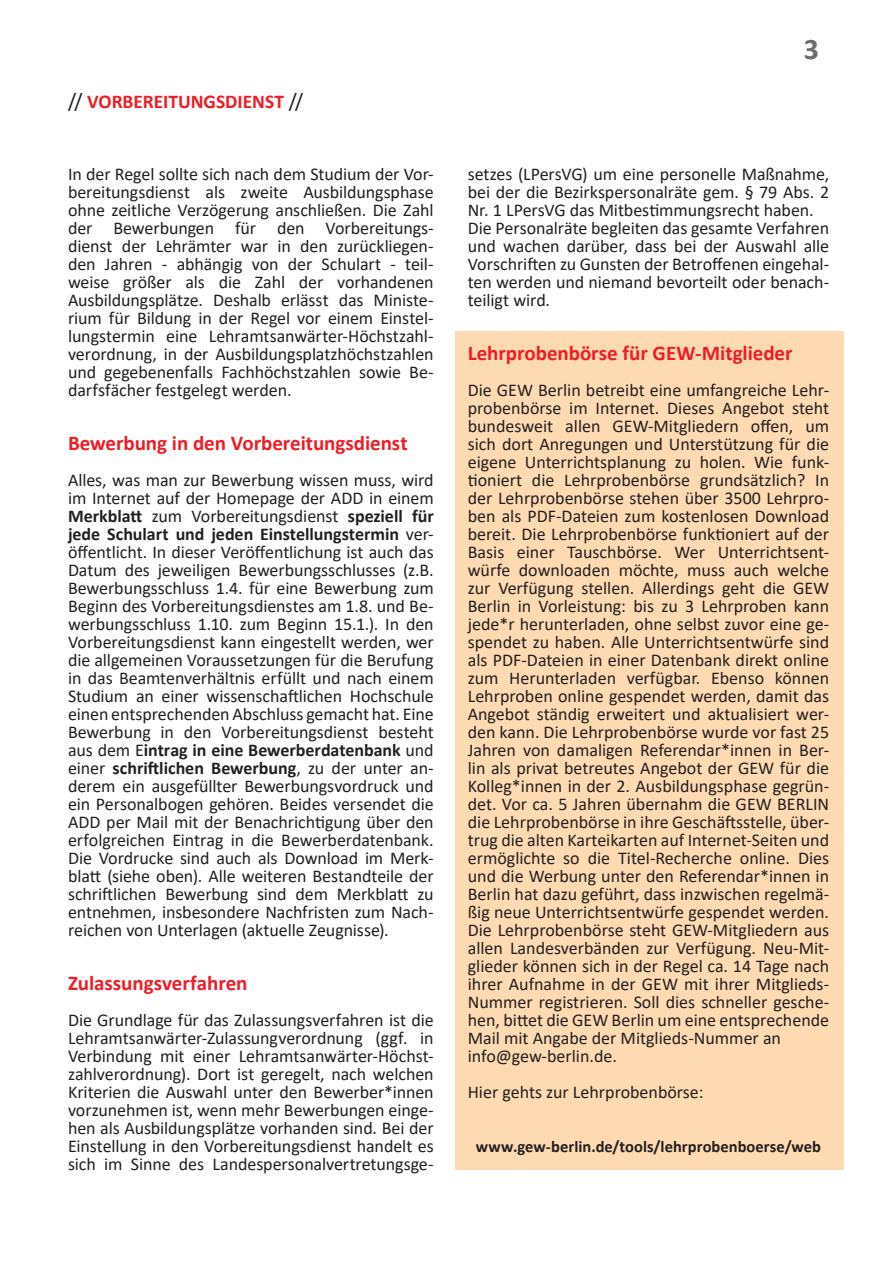
<style>
.page{position:relative;width:893px;height:1263px;background:#fff}
.page>*{position:absolute;margin:0;border:0;box-sizing:border-box;transform-origin:0 0}
.t1{font:700 30px "Calibri";color:#6c6d70}
.t2{font:700 21px "Calibri";letter-spacing:-.005em;color:#ee1d23}
.t3{font:700 19.5px "Calibri";color:#ee1d23}
.t4{font:18px/18px "Calibri";color:#231f20;text-align:justify}
.t5{font:700 16.5px "Calibri";color:#231f20}
.s1{font-weight:400;font-size:21px;color:#231f20}
.s2{font-weight:700}
</style>
<div class="page">
<div style="left:455px;top:332px;width:388px;height:838px;background:#fedab3"></div>
<p class="t3" style="left:68px;top:88px;width:237px"><span class="s1">//</span> VORBEREITUNGSDIENST <span class="s1">//</span></p>
<p class="t4" style="left:68px;top:165px;width:367px">In der Regel sollte sich nach dem Studium der Vor&shy;bereitungsdienst als zweite Ausbildungsphase ohne zeitliche Verzögerung anschließen. Die Zahl der Bewerbungen für den Vorbereitungs&shy;dienst der Lehrämter war in den zurückliegen&shy;den Jahren - abhängig von der Schulart - teil&shy;weise größer als die Zahl der vorhandenen Ausbildungsplätze. Deshalb erlässt das Ministe&shy;rium für Bildung in der Regel vor einem Einstel&shy;lungstermin eine Lehramtsanwärter-Höchstzahl&shy;verordnung, in der Ausbildungsplatzhöchstzahlen und gegebenenfalls Fachhöchstzahlen sowie Be&shy;darfsfächer festgelegt werden.</p>
<p class="t2" style="left:68px;top:428px;width:341px">Bewerbung in den Vorbereitungsdienst</p>
<p class="t4" style="left:68px;top:471px;width:367px">Alles, was man zur Bewerbung wissen muss, wird im Internet auf der Homepage der ADD in einem <span class="s2">Merkblatt</span> zum Vorbereitungsdienst <span class="s2">speziell für jede Schulart und jeden Einstellungstermin</span> ver&shy;öffentlicht. In dieser Veröffentlichung ist auch das Datum des jeweiligen Bewerbungsschlusses (z.B.<br>Bewerbungsschluss 1.4. für eine Bewerbung zum Beginn des Vorbereitungsdienstes am 1.8. und Be&shy;werbungsschluss 1.10. zum Beginn 15.1.). In den Vorbereitungsdienst kann eingestellt werden, wer die allgemeinen Voraussetzungen für die Berufung in das Beamtenverhältnis erfüllt und nach einem Studium an einer wissenschaftlichen Hochschule einen entsprechenden Abschluss gemacht hat. Eine Bewerbung in den Vorbereitungsdienst besteht aus dem E<span class="s2">intrag in eine Bewerberdatenbank</span> und einer <span class="s2">schriftlichen Bewerbung</span>, zu der unter an&shy;derem ein ausgefüllter Bewerbungsvordruck und ein Personalbogen gehören. Beides versendet die ADD per Mail mit der Benachrichtigung über den erfolgreichen Eintrag in die Bewerberdatenbank.<br>Die Vordrucke sind auch als Download im Merk&shy;blatt (siehe oben). Alle weiteren Bestandteile der schriftlichen Bewerbung sind dem Merkblatt zu entnehmen, insbesondere Nachfristen zum Nach&shy;reichen von Unterlagen (aktuelle Zeugnisse).</p>
<p class="t2" style="left:68px;top:968px;width:181px">Zulassungsverfahren</p>
<p class="t4" style="left:68px;top:1011px;width:367px">Die Grundlage für das Zulassungsverfahren ist die Lehramtsanwärter-Zulassungverordnung (ggf. in Verbindung mit einer Lehramtsanwärter-Höchst&shy;zahlverordnung). Dort ist geregelt, nach welchen Kriterien die Auswahl unter den Bewerber*innen vorzunehmen ist, wenn mehr Bewerbungen einge&shy;hen als Ausbildungsplätze vorhanden sind. Bei der Einstellung in den Vorbereitungsdienst handelt es sich im Sinne des Landespersonalvertretungsge-</p>
<h1 class="t1" style="left:804px;top:27px;width:17px">3</h1>
<p class="t4" style="left:468px;top:165px;width:363px;text-align:left">setzes (LPersVG) um eine personelle Maßnahme, bei der die Bezirkspersonalräte gem. § 79 Abs. 2<br>Nr. 1 LPersVG das Mitbestimmungsrecht haben.<br>Die Personalräte begleiten das gesamte Verfahren und wachen darüber, dass bei der Auswahl alle Vorschriften zu Gunsten der Betroffenen eingehal&shy;ten werden und niemand bevorteilt oder benach&shy;teiligt wird.</p>
<p class="t2" style="left:468px;top:338px;width:326px">Lehrprobenbörse für GEW-Mitglieder</p>
<p class="t4" style="left:468px;top:381px;width:363px;text-align:left">Die GEW Berlin betreibt eine umfangreiche Lehr&shy;probenbörse im Internet. Dieses Angebot steht bundesweit allen GEW-Mitgliedern offen, um sich dort Anregungen und Unterstützung für die eigene Unterrichtsplanung zu holen. Wie funk&shy;tioniert die Lehrprobenbörse grundsätzlich? In der Lehrprobenbörse stehen über 3500 Lehrpro&shy;ben als PDF-Dateien zum kostenlosen Download bereit. Die Lehrprobenbörse funktioniert auf der Basis einer Tauschbörse. Wer Unterrichtsent&shy;würfe downloaden möchte, muss auch welche zur Verfügung stellen. Allerdings geht die GEW Berlin in Vorleistung: bis zu 3 Lehrproben kann jede*r herunterladen, ohne selbst zuvor eine ge&shy;spendet zu haben. Alle Unterrichtsentwürfe sind als PDF-Dateien in einer Datenbank direkt online zum Herunterladen verfügbar. Ebenso können Lehrproben online gespendet werden, damit das Angebot ständig erweitert und aktualisiert wer&shy;den kann. Die Lehrprobenbörse wurde vor fast 25<br>Jahren von damaligen Referendar*innen in Ber&shy;lin als privat betreutes Angebot der GEW für die Kolleg*innen in der 2. Ausbildungsphase gegrün&shy;det. Vor ca. 5 Jahren übernahm die GEW BERLIN die Lehrprobenbörse in ihre Geschäftsstelle, über&shy;trug die alten Karteikarten auf Internet-Seiten und ermöglichte so die Titel-Recherche online. Dies und die Werbung unter den Referendar*innen in Berlin hat dazu geführt, dass inzwischen regelmä&shy;ßig neue Unterrichtsentwürfe gespendet werden.<br>Die Lehrprobenbörse steht GEW-Mitgliedern aus allen Landesverbänden zur Verfügung. Neu-Mit&shy;glieder können sich in der Regel ca. 14 Tage nach ihrer Aufnahme in der GEW mit ihrer Mitglieds-Nummer registrieren. Soll dies schneller gesche&shy;hen, bittet die GEW Berlin um eine entsprechende Mail mit Angabe der Mitglieds-Nummer an info@gew-berlin.de.</p>
<p class="t4" style="left:468px;top:1083px;width:237px">Hier gehts zur Lehrprobenbörse:</p>
<p class="t5" style="left:476px;top:1135px;width:346px">www.gew-berlin.de/tools/lehrprobenboerse/web</p>
</div>
